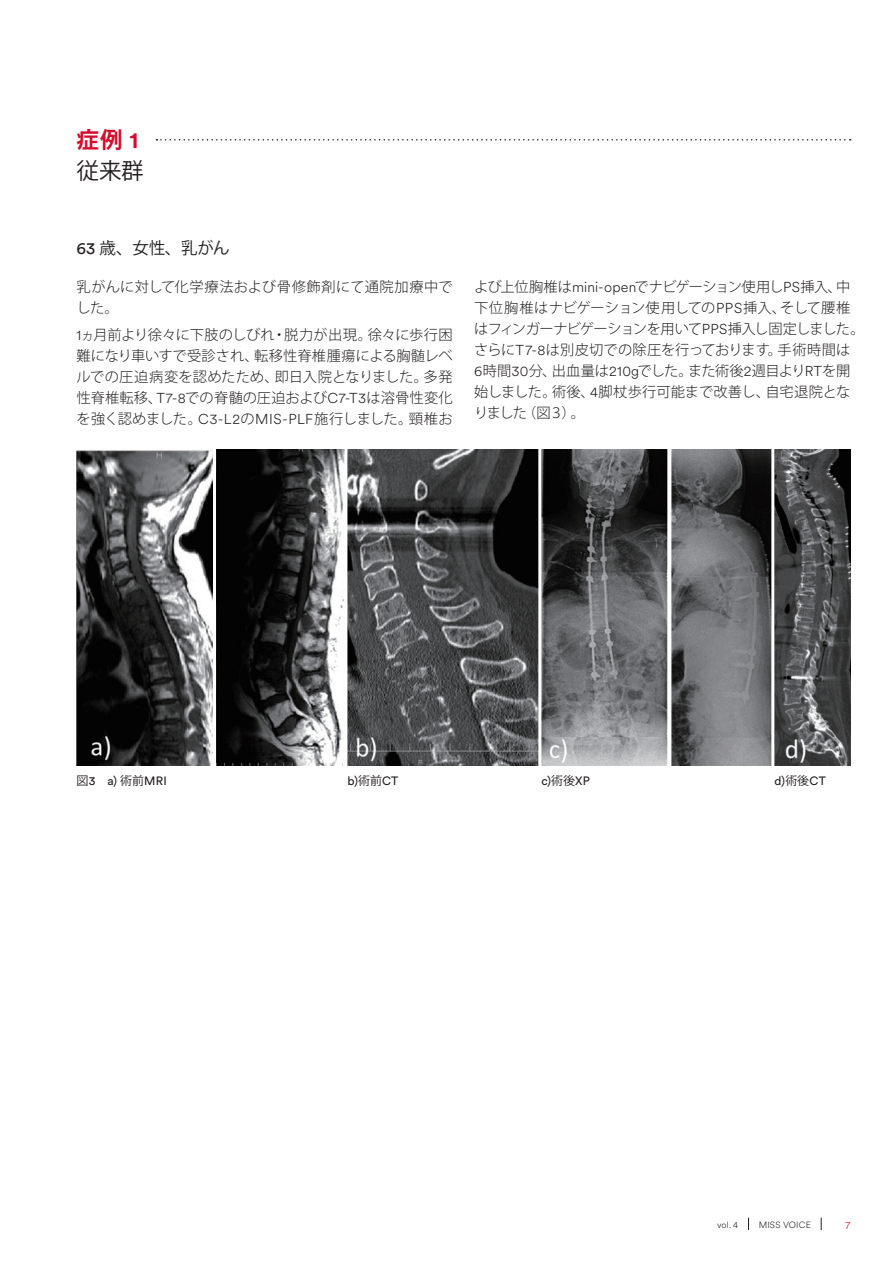
<style>
.page{position:relative;width:893px;height:1263px;background:#fff}
.page>*{position:absolute;margin:0;border:0;box-sizing:border-box;transform-origin:0 0}
.t1{font:700 22.5px "Koz Go Pro";color:#d30d2b}
.t2{font:22.5px "Koz Go Pro";color:#231f20}
.t3{font:16.5px "Koz Go Pro";color:#231f20}
.t4{font:300 14.25px/21px "Koz Go Pro";letter-spacing:-.03em;color:#231f20}
.t5{font:300 14.25px/21px "Koz Go Pro";letter-spacing:-.01em;color:#231f20;text-align:justify}
.t6{font:300 14.25px/21px "Koz Go Pro";letter-spacing:.025em;color:#231f20}
.t7{font:12px "J&J Circular";letter-spacing:.01em;color:#231f20}
.t8{font:300 10.5px "J&J Circular";color:#d30d2b}
.t9{font:300 9px "J&J Circular";letter-spacing:.025em;color:#231f20}
.s1{font-family:"J&J Circular"}
.s2{font-size:13.5px}
.s3{font-family:"Koz Go Pro"}
</style>
<div class="page">
<svg style="left:748px;top:1218px;width:1px;height:12px"></svg>
<svg style="left:821px;top:1218px;width:1px;height:12px"></svg>
<svg style="left:156px;top:139px;width:695px;height:2px"></svg>
<img style="left:77px;top:450px;width:773px;height:316px">
<hr style="left:213px;top:441px;width:3px;height:329px;background:#fff">
<hr style="left:344px;top:441px;width:3px;height:329px;background:#fff">
<hr style="left:538px;top:441px;width:3px;height:329px;background:#fff">
<hr style="left:667px;top:441px;width:3px;height:329px;background:#fff">
<hr style="left:771px;top:441px;width:3px;height:329px;background:#fff">
<h1 class="t1" style="left:77px;top:125px;width:63px">症例 <span class="s1">1</span></h1>
<h1 class="t2" style="left:77px;top:156px;width:69px">従来群</h1>
<p class="t3" style="left:77px;top:238px;width:155px"><span class="s1">63</span> 歳、女性、乳がん</p>
<p class="t6" style="left:77px;top:276px;width:378px">乳がんに対して化学療法および骨修飾剤にて通院加療中でした。</p>
<p class="t5" style="left:77px;top:325px;width:378px"><span class="s1">1</span><span class="s2">ヵ</span>月前より徐々に下肢のしびれ・脱力が出現。徐々に歩行困難になり車いすで受診され、転移性脊椎腫瘍による胸髄レベルでの圧迫病変を認めたため、即日入院となりました。多発性脊椎転移、<span class="s1">T7-8</span>での脊髄の圧迫および<span class="s1">C7-T3</span>は溶骨性変化を強く認めました。<span class="s1">C3-L2</span>の<span class="s1">MIS-PLF</span>施行しました。頸椎お</p>
<p class="t4" style="left:474px;top:276px;width:392px">よび上位胸椎は<span class="s1">mini-open</span>でナビゲーション使用し<span class="s1">PS</span>挿入、中下位胸椎はナビゲーション使用しての<span class="s1">PPS</span>挿入、そして腰椎はフィンガーナビゲーションを用いて<span class="s1">PPS</span>挿入し固定しました。さらに<span class="s1">T7-8</span>は別皮切での除圧を行っております。手術時間は<br><span class="s1">6</span>時間<span class="s1">30</span>分、出血量は<span class="s1">210g</span>でした。また術後<span class="s1">2</span>週目より<span class="s1">RT</span>を開始しました。術後、<span class="s1">4</span>脚杖歩行可能まで改善し、自宅退院となりました（図３）。</p>
<p class="t7" style="left:77px;top:772px;width:92px"><span class="s3">図</span>3 a) <span class="s3">術前</span>MRI</p>
<p class="t7" style="left:347px;top:772px;width:52px">b)<span class="s3">術前</span>CT</p>
<p class="t7" style="left:541px;top:772px;width:50px">c)<span class="s3">術後</span>XP</p>
<p class="t7" style="left:774px;top:772px;width:53px">d)<span class="s3">術後</span>CT</p>
<p class="t9" style="left:717px;top:1219px;width:23px">vol. 4</p>
<p class="t9" style="left:759px;top:1219px;width:54px">MISS VOICE</p>
<p class="t8" style="left:845px;top:1218px;width:7px">7</p>
</div>
